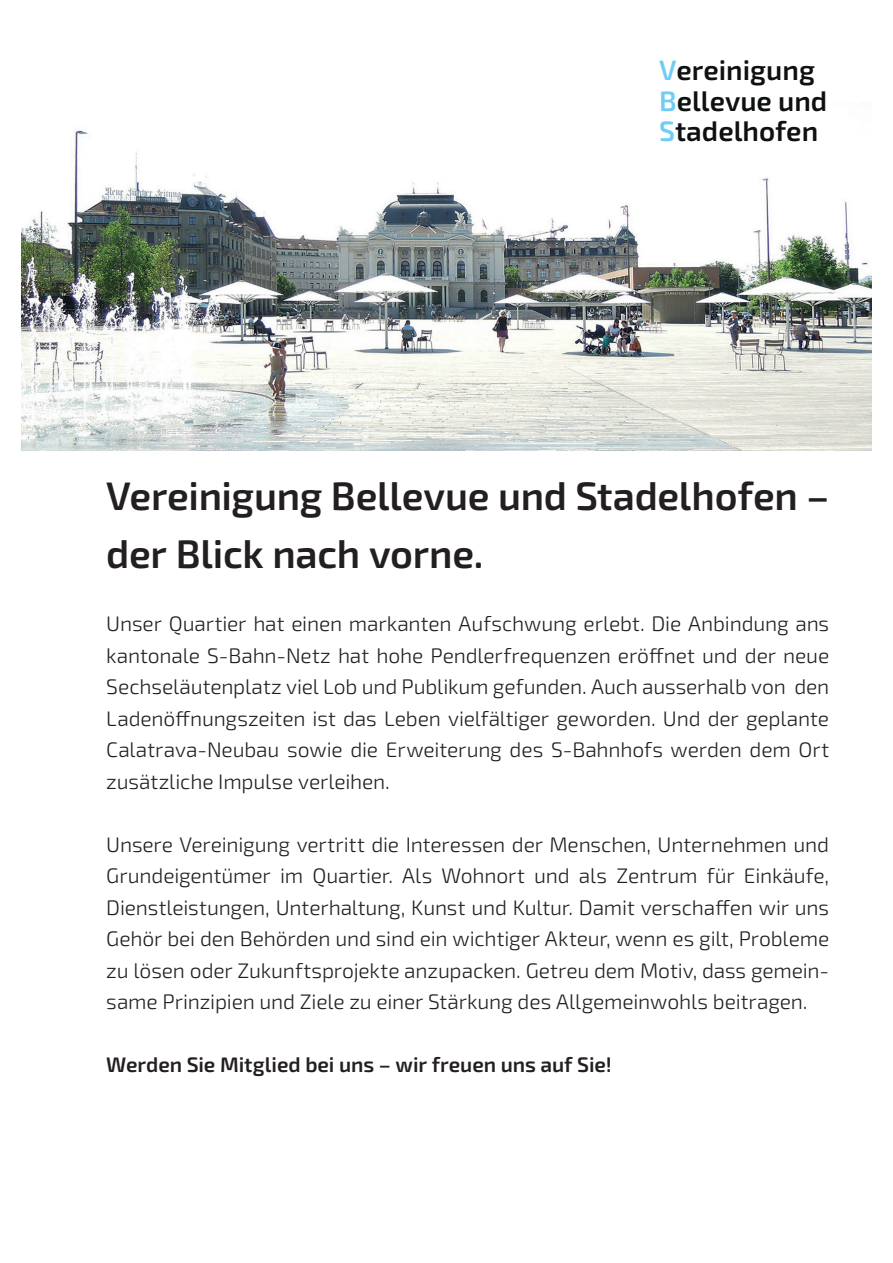
<style>
.page{position:relative;width:893px;height:1263px;background:#fff}
.page>*{position:absolute;margin:0;border:0;box-sizing:border-box;transform-origin:0 0}
.t1{font:600 39.75px/58.5px "Exo 2.0";letter-spacing:-.005em;color:#231f20}
.t2{font:600 28.05px/30.6px "Exo 2.0";color:#0e1012}
.t3{font:300 21px/31.5px "Exo 2.0";letter-spacing:-.005em;color:#231f20;text-align:justify}
.t4{font:600 21px "Exo 2.0";letter-spacing:-.005em;color:#231f20}
.s1{color:#6fcdf4}
</style>
<div class="page">
<img style="left:21px;top:130px;width:851px;height:320px">
<h2 class="t2" style="left:659px;top:55px;width:170px"><span class="s1">V</span>ereinigung<br><span class="s1">B</span>ellevue und<br><span class="s1">S</span>tadelhofen</h2>
<h1 class="t1" style="left:106px;top:467px;width:724px">Vereinigung Bellevue und Stadelhofen – der Blick nach vorne.</h1>
<p class="t3" style="left:106px;top:608px;width:724px">Unser Quartier hat einen markanten Aufschwung erlebt. Die Anbindung ans kantonale S-Bahn-Netz hat hohe Pendlerfrequenzen eröffnet und der neue Sechseläutenplatz viel Lob und Publikum gefunden. Auch ausserhalb von den Ladenöffnungszeiten ist das Leben vielfältiger geworden. Und der geplante Calatrava-Neubau sowie die Erweiterung des S-Bahnhofs werden dem Ort zusätzliche Impulse verleihen.</p>
<p class="t3" style="left:106px;top:829px;width:724px">Unsere Vereinigung vertritt die Interessen der Menschen, Unternehmen und Grundeigentümer im Quartier. Als Wohnort und als Zentrum für Einkäufe, Dienstleistungen, Unterhaltung, Kunst und Kultur. Damit verschaffen wir uns Gehör bei den Behörden und sind ein wichtiger Akteur, wenn es gilt, Probleme zu lösen oder Zukunftsprojekte anzupacken. Getreu dem Motiv, dass gemein&shy;same Prinzipien und Ziele zu einer Stärkung des Allgemeinwohls beitragen.</p>
<p class="t4" style="left:106px;top:1052px;width:507px">Werden Sie Mitglied bei uns – wir freuen uns auf Sie!</p>
</div>
